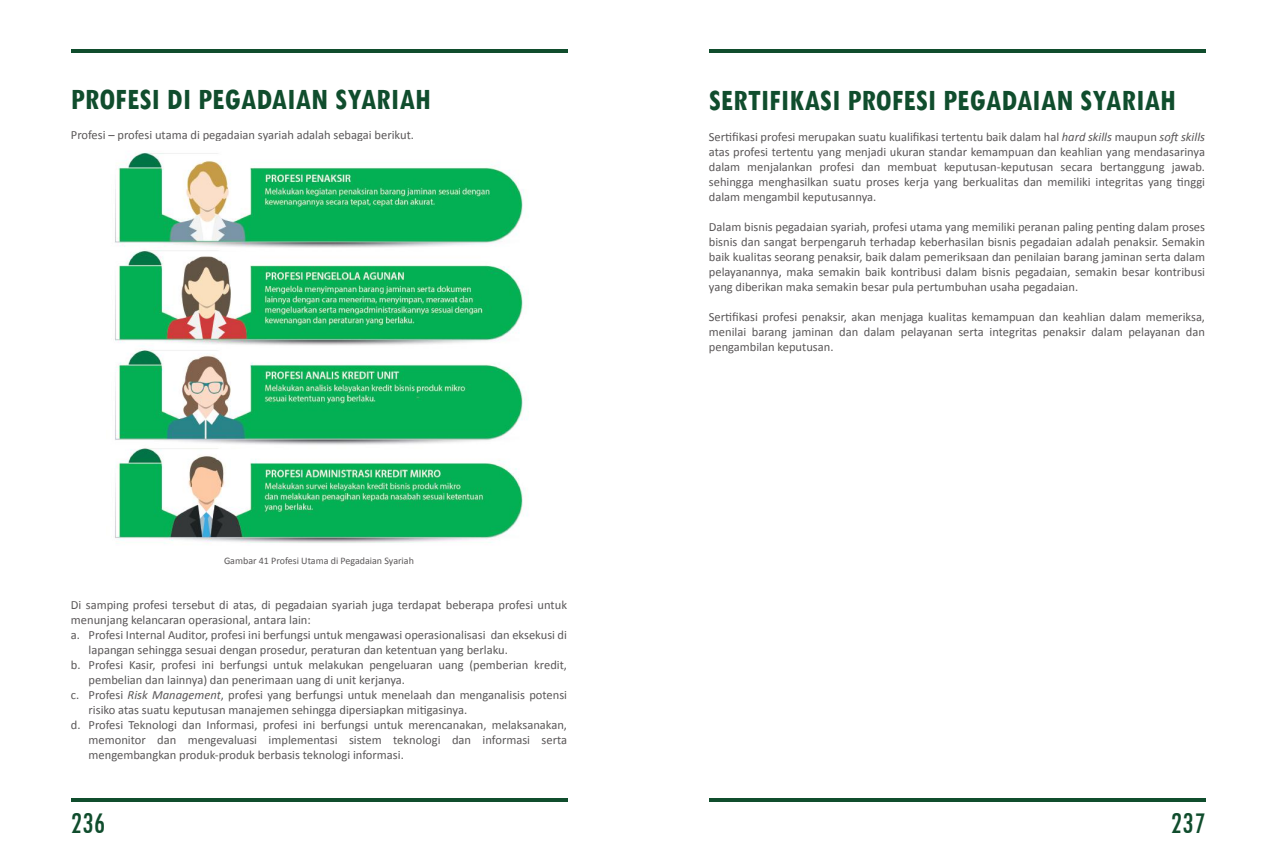
<style>
.page{position:relative;width:1276px;height:851px;background:#fff}
.page>*{position:absolute;margin:0;border:0;box-sizing:border-box;transform-origin:0 0}
.t1{font:700 condensed 31.25px "Tw Cen";color:#104d2d}
.t2{font:condensed 31.25px "Tw Cen";color:#104d2d}
.t3{font:12.5px/15px "Calibri";color:#5a5758;text-align:justify}
.t4{font:10px "Calibri";color:#5a5758}
.s1{font-style:italic}
</style>
<div class="page">
<hr style="left:71px;top:50px;width:496px;height:3px;background:#104d2d">
<svg style="left:71px;top:798px;width:496px;height:3px"></svg>
<hr style="left:709px;top:50px;width:496px;height:3px;background:#104d2d">
<svg style="left:709px;top:798px;width:496px;height:3px"></svg>
<img style="left:115px;top:152px;width:414px;height:392px">
<h1 class="t1" style="left:71px;top:83px;width:361px">PROFESI DI PEGADAIAN SYARIAH</h1>
<p class="t3" style="left:71px;top:128px;width:345px">Profesi – profesi utama di pegadaian syariah adalah sebagai berikut.</p>
<p class="t4" style="left:224px;top:556px;width:191px">Gambar 41 Profesi Utama di Pegadaian Syariah</p>
<p class="t3" style="left:71px;top:598px;width:498px">Di samping profesi tersebut di atas, di pegadaian syariah juga terdapat beberapa profesi untuk</p>
<p class="t3" style="left:71px;top:613px;width:241px">menunjang kelancaran operasional, antara lain:</p>
<p class="t3" style="left:71px;top:628px;width:498px">a. Profesi Internal Auditor, profesi ini berfungsi untuk mengawasi operasionalisasi dan eksekusi di</p>
<p class="t3" style="left:89px;top:643px;width:421px">lapangan sehingga sesuai dengan prosedur, peraturan dan ketentuan yang berlaku.</p>
<p class="t3" style="left:71px;top:658px;width:498px">b. Profesi Kasir, profesi ini berfungsi untuk melakukan pengeluaran uang (pemberian kredit,</p>
<p class="t3" style="left:89px;top:673px;width:318px">pembelian dan lainnya) dan penerimaan uang di unit kerjanya.</p>
<p class="t3" style="left:71px;top:688px;width:498px">c. Profesi <span class="s1">Risk Management</span>, profesi yang berfungsi untuk menelaah dan menganalisis potensi</p>
<p class="t3" style="left:89px;top:703px;width:380px">risiko atas suatu keputusan manajemen sehingga dipersiapkan mitigasinya.</p>
<p class="t3" style="left:71px;top:718px;width:498px">d. Profesi Teknologi dan Informasi, profesi ini berfungsi untuk merencanakan, melaksanakan,</p>
<p class="t3" style="left:89px;top:733px;width:480px">memonitor dan mengevaluasi implementasi sistem teknologi dan informasi serta</p>
<p class="t3" style="left:89px;top:748px;width:317px">mengembangkan produk-produk berbasis teknologi informasi.</p>
<h1 class="t1" style="left:709px;top:85px;width:468px">SERTIFIKASI PROFESI PEGADAIAN SYARIAH</h1>
<p class="t3" style="left:709px;top:130px;width:498px">Sertifikasi profesi merupakan suatu kualifikasi tertentu baik dalam hal <span class="s1">hard skills</span> maupun <span class="s1">soft skills </span>atas profesi tertentu yang menjadi ukuran standar kemampuan dan keahlian yang mendasarinya dalam menjalankan profesi dan membuat keputusan-keputusan secara bertanggung jawab. sehingga menghasilkan suatu proses kerja yang berkualitas dan memiliki integritas yang tinggi dalam mengambil keputusannya.</p>
<p class="t3" style="left:709px;top:220px;width:498px">Dalam bisnis pegadaian syariah, profesi utama yang memiliki peranan paling penting dalam proses bisnis dan sangat berpengaruh terhadap keberhasilan bisnis pegadaian adalah penaksir. Semakin baik kualitas seorang penaksir, baik dalam pemeriksaan dan penilaian barang jaminan serta dalam pelayanannya, maka semakin baik kontribusi dalam bisnis pegadaian, semakin besar kontribusi yang diberikan maka semakin besar pula pertumbuhan usaha pegadaian.</p>
<p class="t3" style="left:709px;top:310px;width:498px">Sertifikasi profesi penaksir, akan menjaga kualitas kemampuan dan keahlian dalam memeriksa, menilai barang jaminan dan dalam pelayanan serta integritas penaksir dalam pelayanan dan pengambilan keputusan.</p>
<h1 class="t2" style="left:71px;top:807px;width:36px">236</h1>
<h1 class="t2" style="left:1170px;top:807px;width:36px">237</h1>
</div>
